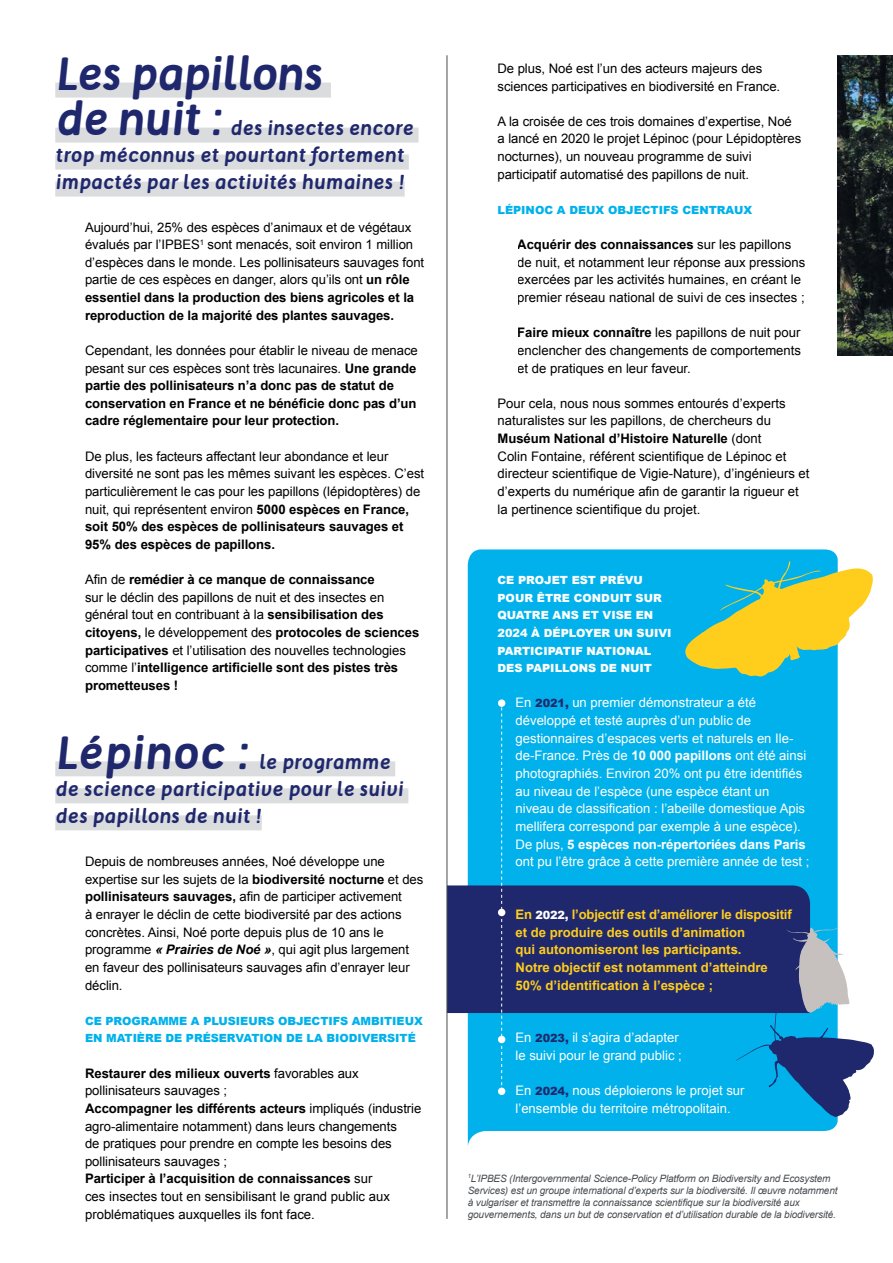
<style>
.page{position:relative;width:893px;height:1263px;background:#fff}
.page>*{position:absolute;margin:0;border:0;box-sizing:border-box;transform-origin:0 0}
.t1{font:italic 700 45px/45px "Tellural";letter-spacing:-.025em;color:#20286d}
.t2{font:italic 700 45px "Tellural";color:#20286d}
.t3{font:italic 700 19.5px/27px "Tellural";color:#20286d}
.t4{font:13.2px/17.7px "Arial";letter-spacing:-.005em;color:#000}
.t5{font:13.2px/17.7px "Arial";color:#fff}
.t6{font:700 13.2px/17.7px "Arial";letter-spacing:-.005em;color:#000}
.t7{font:700 13.2px/17.7px "Arial";color:#ffcd1c}
.t8{font:900 11.25px/17.7px "Arial";color:#fff}
.t9{font:900 11.25px/17.7px "Arial";letter-spacing:-.005em;color:#00b1eb}
.t10{font:italic 10.2px/12.1px "Arial";letter-spacing:-.015em;color:#484c50}
.s1{font-weight:700}
.s2{font-weight:400}
.s3{font-weight:700;font-style:italic}
.s4{font-weight:900;font-size:11.25px;color:#20286d}
.s5{font-weight:900;font-size:11.25px;color:#fff}
</style>
<div class="page">
<div style="left:468px;top:549px;width:370px;height:596px;background:#00b1eb"></div>
<div style="left:448px;top:885px;width:362px;height:128px;background:#20286d"></div>
<div style="left:55px;top:83px;width:276px;height:15px;background:#dadcde"></div>
<div style="left:55px;top:128px;width:364px;height:15px;background:#dadcde"></div>
<div style="left:55px;top:155px;width:354px;height:15px;background:#dadcde"></div>
<div style="left:55px;top:182px;width:350px;height:15px;background:#dadcde"></div>
<div style="left:55px;top:761px;width:340px;height:15px;background:#dadcde"></div>
<div style="left:55px;top:788px;width:353px;height:15px;background:#dadcde"></div>
<div style="left:55px;top:815px;width:207px;height:15px;background:#dadcde"></div>
<svg style="left:501px;top:707px;width:1px;height:380px"></svg>
<div style="left:498px;top:699px;width:7px;height:8px;background:#fff;border-radius:50%"></div>
<div style="left:498px;top:909px;width:7px;height:7px;background:#fff;border-radius:50%"></div>
<div style="left:498px;top:1036px;width:7px;height:7px;background:#fff;border-radius:50%"></div>
<div style="left:498px;top:1087px;width:7px;height:8px;background:#fff;border-radius:50%"></div>
<img style="left:838px;top:55px;width:55px;height:300px">
<hr style="left:447px;top:55px;width:1px;height:1164px;background:#484c50">
<svg style="left:680px;top:561px;width:193px;height:116px;background:#9cc785"></svg>
<svg style="left:735px;top:926px;width:139px;height:191px"></svg>
<h1 class="t1" style="left:55px;top:52px;width:268px">Les papillons de nuit :</h1>
<h2 class="t3" style="left:55px;top:115px;width:360px;text-indent:175px">des insectes encore trop méconnus et pourtant fortement impactés par les activités humaines !</h2>
<p class="t4" style="left:85px;top:218px;width:341px">Aujourd’hui, 25% des espèces d’animaux et de végétaux évalués par l’IPBES<sup>1</sup> sont menacés, soit environ 1 million d’espèces dans le monde. Les pollinisateurs sauvages font partie de ces espèces en danger, alors qu’ils ont <span class="s1">un rôle essentiel dans la production des biens agricoles et la reproduction de la majorité des plantes sauvages.</span></p>
<p class="t6" style="left:85px;top:342px;width:334px"><span class="s2">Cependant, les données pour établir le niveau de menace pesant sur ces espèces sont très lacunaires.</span> Une grande partie des pollinisateurs n’a donc pas de statut de conservation en France et ne bénéficie donc pas d’un cadre réglementaire pour leur protection.</p>
<p class="t4" style="left:85px;top:447px;width:341px">De plus, les facteurs affectant leur abondance et leur diversité ne sont pas les mêmes suivant les espèces. C’est particulièrement le cas pour les papillons (lépidoptères) de nuit, qui représentent environ <span class="s1">5000 espèces en France, soit 50% des espèces de pollinisateurs sauvages et 95% des espèces de papillons.</span></p>
<p class="t6" style="left:85px;top:571px;width:336px"><span class="s2">Afin de</span> remédier à ce manque de connaissance<br><span class="s2">sur le déclin des papillons de nuit et des insectes en général tout en contribuant à la</span> sensibilisation des citoyens, <span class="s2">le développement des</span> protocoles de sciences participatives <span class="s2">et l’utilisation des nouvelles technologies comme l’</span>intelligence artificielle sont des pistes très prometteuses !</p>
<h1 class="t2" style="left:55px;top:728px;width:196px">Lépinoc :</h1>
<h2 class="t3" style="left:55px;top:748px;width:350px;text-indent:203px">le programme de science participative pour le suivi des papillons de nuit !</h2>
<p class="t4" style="left:85px;top:853px;width:340px">Depuis de nombreuses années, Noé développe une expertise sur les sujets de la <span class="s1">biodiversité nocturne</span> et des <span class="s1">pollinisateurs sauvages,</span> afin de participer activement<br>à enrayer le déclin de cette biodiversité par des actions concrètes. Ainsi, Noé porte depuis plus de 10 ans le programme <span class="s3">« Prairies de Noé »</span>, qui agit plus largement en faveur des pollinisateurs sauvages afin d’enrayer leur déclin.</p>
<p class="t9" style="left:85px;top:1011px;width:339px">CE PROGRAMME A PLUSIEURS OBJECTIFS AMBITIEUX<br>EN MATIÈRE DE PRÉSERVATION DE LA BIODIVERSITÉ</p>
<p class="t4" style="left:85px;top:1064px;width:338px"><span class="s1">Restaurer des milieux ouverts</span> favorables aux pollinisateurs sauvages ;<br><span class="s1">Accompagner les différents acteurs</span> impliqués (industrie agro-alimentaire notamment) dans leurs changements<br>de pratiques pour prendre en compte les besoins des pollinisateurs sauvages ;<br><span class="s1">Participer à l’acquisition de connaissances</span> sur<br>ces insectes tout en sensibilisant le grand public aux problématiques auxquelles ils font face.</p>
<p class="t4" style="left:497px;top:60px;width:284px">De plus, Noé est l’un des acteurs majeurs des sciences participatives en biodiversité en France.</p>
<p class="t4" style="left:497px;top:112px;width:305px">A la croisée de ces trois domaines d’expertise, Noé a lancé en 2020 le projet Lépinoc (pour Lépidoptères nocturnes), un nouveau programme de suivi participatif automatisé des papillons de nuit.</p>
<p class="t9" style="left:497px;top:201px;width:256px">LÉPINOC A DEUX OBJECTIFS CENTRAUX</p>
<p class="t4" style="left:517px;top:236px;width:290px"><span class="s1">Acquérir des connaissances</span> sur les papillons de nuit, et notamment leur réponse aux pressions exercées par les activités humaines, en créant le premier réseau national de suivi de ces insectes ;</p>
<p class="t4" style="left:517px;top:324px;width:285px;text-align:justify"><span class="s1">Faire mieux connaître</span> les papillons de nuit pour enclencher des changements de comportements et de pratiques en leur faveur.</p>
<p class="t4" style="left:497px;top:394px;width:313px">Pour cela, nous nous sommes entourés d’experts naturalistes sur les papillons, de chercheurs du <span class="s1">Muséum National d’Histoire Naturelle</span> (dont<br>Colin Fontaine, référent scientifique de Lépinoc et directeur scientifique de Vigie-Nature), d’ingénieurs et d’experts du numérique afin de garantir la rigueur et la pertinence scientifique du projet.</p>
<p class="t8" style="left:497px;top:571px;width:176px">CE PROJET EST PRÉVU<br>POUR ÊTRE CONDUIT SUR<br>QUATRE ANS ET VISE EN<br>2024 À DÉPLOYER UN SUIVI<br>PARTICIPATIF NATIONAL<br>DES PAPILLONS DE NUIT</p>
<p class="t5" style="left:515px;top:694px;width:295px">En <span class="s4">2021,</span> un premier démonstrateur a été développé et testé auprès d’un public de gestionnaires d’espaces verts et naturels en Ile&shy;de-France. Près de <span class="s1">10 000 papillons</span> ont été ainsi photographiés. Environ 20% ont pu être identifiés au niveau de l’espèce (une espèce étant un niveau de classification : l’abeille domestique Apis mellifera correspond par exemple à une espèce).<br>De plus, <span class="s1">5 espèces non-répertoriées dans Paris </span>ont pu l’être grâce à cette première année de test ;</p>
<p class="t7" style="left:515px;top:906px;width:278px">En <span class="s5">2022,</span> l’objectif est d’améliorer le dispositif et de produire des outils d’animation<br>qui autonomiseront les participants.<br>Notre objectif est notamment d’atteindre 50% d’identification à l’espèce ;</p>
<p class="t5" style="left:515px;top:1029px;width:168px">En <span class="s4">2023,</span> il s’agira d’adapter le suivi pour le grand public ;</p>
<p class="t5" style="left:515px;top:1082px;width:231px">En <span class="s4">2024,</span> nous déploierons le projet sur l’ensemble du territoire métropolitain.</p>
<p class="t10" style="left:468px;top:1172px;width:371px"><sup>1</sup>L’IPBES (Intergovernmental Science-Policy Platform on Biodiversity and Ecosystem Services) est un groupe international d’experts sur la biodiversité. Il œuvre notamment à vulgariser et transmettre la connaissance scientifique sur la biodiversité aux gouvernements, dans un but de conservation et d’utilisation durable de la biodiversité.</p>
</div>
